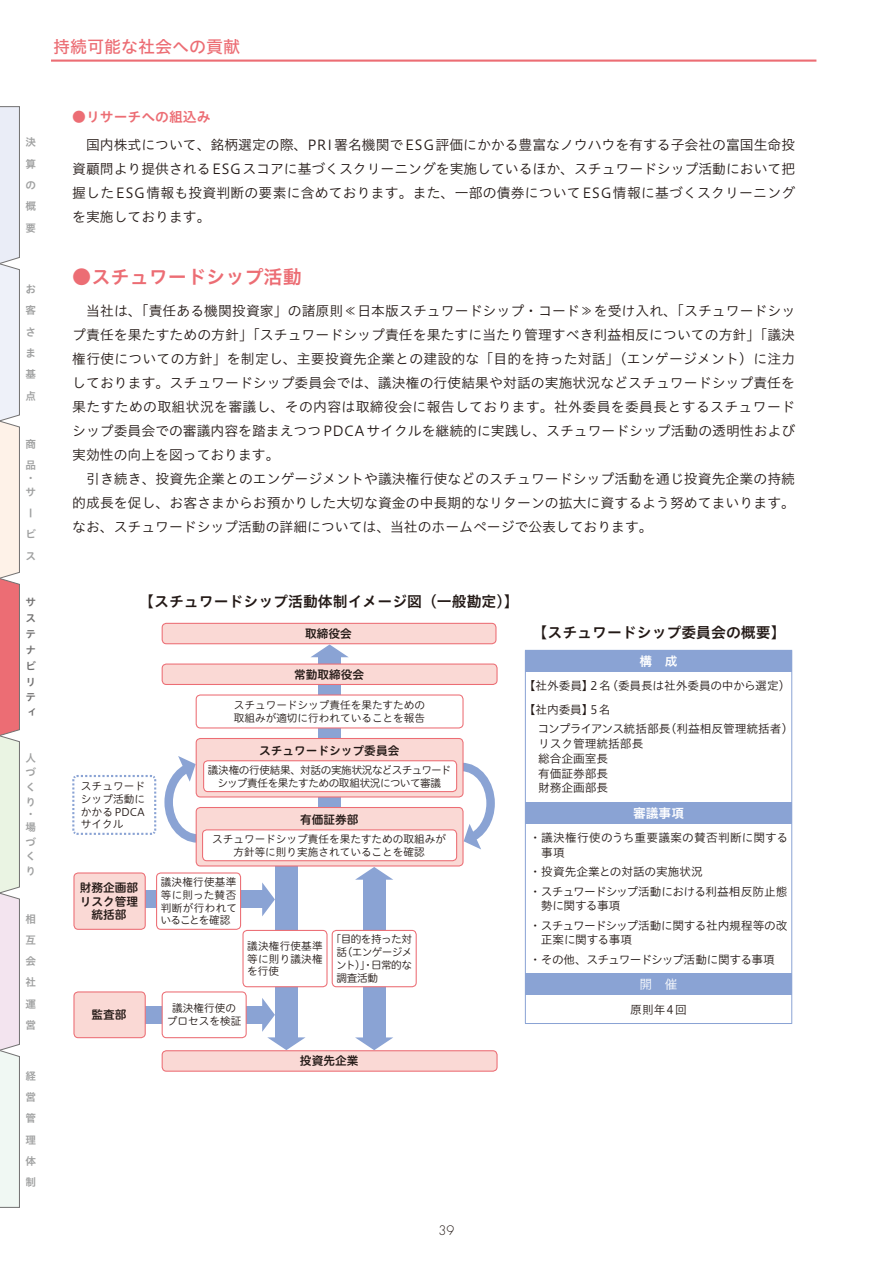
<style>
.page{position:relative;width:893px;height:1263px;background:#fff}
.page>*{position:absolute;margin:0;border:0;box-sizing:border-box;transform-origin:0 0}
.t1{font:19.2px "Hiragino UD Sans Std N W6";color:#ec6d74}
.t2{font:16.95px "Hiragino UD Sans Std N W5";color:#ec6d74}
.t3{font:14.85px "Hiragino UD Sans Std N W6";color:#231916}
.t4{font:13.8px/23.9px "Hiragino UD Sans Std N W3";letter-spacing:.005em;color:#231916;text-align:justify}
.t5{font:13.8px "Hiragino UD Sans Std N W6";color:#ec6d74}
.t6{font:12.75px "Hiragino UD Sans Std N W6";color:#fff}
.t7{font:12.75px "Hiragino UD Sans Std N W3";color:#fff}
.t8{font:300 12.75px "Futura Std";color:#231916}
.t9{font:11.7px/14.9px "Hiragino UD Sans Std N W3";letter-spacing:-.01em;color:#231916}
.t10{font:11.7px/13.8px "Hiragino UD Sans R Std N W6";color:#231916;text-align:center}
.t11{font:11.7px/19.2px "Hiragino UD Sans Std N W3";letter-spacing:-.035em;color:#231916}
.t12{font:11.7px/19.2px "Hiragino UD Sans Std N W3";letter-spacing:-.045em;color:#231916}
.t13{font:11.7px/14.9px "Hiragino UD Sans Std N W3";letter-spacing:.015em;color:#231916}
.t14{font:10.65px/12.8px "Hiragino UD Sans R Std N W3";color:#231916;text-align:justify}
.t15{font:10.65px/12.8px "Hiragino UD Sans R Std N W3";letter-spacing:-.04em;color:#231916;text-align:center}
.t16{font:10.65px/21.3px "Hiragino UD Sans Std N W6";color:#9fa0a0}
.t17{font:10.65px/15.9px "Hiragino UD Sans Std N W6";color:#727171}
</style>
<div class="page">
<svg style="left:0;top:106px;width:20px;height:1102px"></svg>
<hr style="left:51px;top:60px;width:765px;height:2px;background:#ec6d74">
<div style="left:525px;top:650px;width:267px;height:22px;background:#8aa3d4"></div>
<div style="left:525px;top:802px;width:267px;height:22px;background:#8aa3d4"></div>
<div style="left:525px;top:973px;width:267px;height:22px;background:#8aa3d4"></div>
<hr style="left:525px;top:672px;width:1px;height:130px;background:#8aa3d4">
<hr style="left:791px;top:672px;width:1px;height:130px;background:#8aa3d4">
<hr style="left:525px;top:824px;width:1px;height:149px;background:#8aa3d4">
<hr style="left:791px;top:824px;width:1px;height:149px;background:#8aa3d4">
<svg style="left:525px;top:995px;width:1px;height:28px"></svg>
<svg style="left:791px;top:995px;width:1px;height:28px"></svg>
<hr style="left:525px;top:1023px;width:267px;height:1px;background:#8aa3d4">
<svg style="left:453px;top:762px;width:42px;height:87px"></svg>
<div style="left:275px;top:814px;width:22px;height:226px;background:#8aa3d4"></div>
<div style="left:318px;top:653px;width:23px;height:177px;background:#8aa3d4"></div>
<svg style="left:310px;top:644px;width:39px;height:13px"></svg>
<div style="left:162px;top:623px;width:334px;height:21px;background:#fad9d5;border-radius:4px"></div>
<div style="left:162px;top:623px;width:334px;height:21px;border:1px solid #ec6d74;border-radius:4px"></div>
<div style="left:162px;top:664px;width:335px;height:20px;background:#fad9d5;border-radius:4px"></div>
<div style="left:162px;top:663px;width:336px;height:22px;border:1px solid #ec6d74;border-radius:4px"></div>
<div style="left:162px;top:1051px;width:335px;height:20px;background:#fad9d5;border-radius:4px"></div>
<div style="left:162px;top:1050px;width:336px;height:22px;border:1px solid #ec6d74;border-radius:4px"></div>
<div style="left:196px;top:695px;width:267px;height:33px;background:#fff;border-radius:4px"></div>
<div style="left:196px;top:694px;width:268px;height:34px;border:1px solid #ec6d74;border-radius:4px"></div>
<div style="left:196px;top:738px;width:267px;height:59px;background:#fad9d5;border-radius:4px"></div>
<div style="left:196px;top:738px;width:268px;height:59px;border:1px solid #ec6d74;border-radius:4px"></div>
<div style="left:204px;top:761px;width:253px;height:31px;background:#fff;border-radius:4px"></div>
<div style="left:203px;top:760px;width:254px;height:32px;border:1px solid #ec6d74;border-radius:4px"></div>
<div style="left:196px;top:807px;width:267px;height:59px;background:#fad9d5;border-radius:4px"></div>
<div style="left:196px;top:807px;width:268px;height:59px;border:1px solid #ec6d74;border-radius:4px"></div>
<div style="left:203px;top:830px;width:254px;height:31px;background:#fff;border-radius:4px"></div>
<div style="left:202px;top:829px;width:255px;height:32px;border:1px solid #ec6d74;border-radius:4px"></div>
<div style="left:363px;top:876px;width:22px;height:166px;background:#8aa3d4"></div>
<svg style="left:355px;top:867px;width:38px;height:13px"></svg>
<svg style="left:355px;top:1037px;width:38px;height:13px"></svg>
<div style="left:90px;top:891px;width:174px;height:17px;background:#8aa3d4"></div>
<svg style="left:262px;top:882px;width:13px;height:34px"></svg>
<div style="left:90px;top:1006px;width:174px;height:17px;background:#8aa3d4"></div>
<svg style="left:262px;top:998px;width:44px;height:52px"></svg>
<div style="left:74px;top:873px;width:71px;height:56px;background:#fad9d5;border-radius:4px"></div>
<div style="left:73px;top:872px;width:73px;height:58px;border:1px solid #ec6d74;border-radius:4px"></div>
<div style="left:157px;top:873px;width:84px;height:56px;background:#fff;border-radius:4px"></div>
<div style="left:156px;top:872px;width:85px;height:58px;border:1px solid #ec6d74;border-radius:4px"></div>
<div style="left:332px;top:930px;width:84px;height:57px;background:#fff;border-radius:4px"></div>
<div style="left:332px;top:930px;width:85px;height:57px;border:1px solid #ec6d74;border-radius:4px"></div>
<div style="left:243px;top:930px;width:84px;height:57px;background:#fff;border-radius:4px"></div>
<div style="left:242px;top:930px;width:86px;height:57px;border:1px solid #ec6d74;border-radius:4px"></div>
<div style="left:74px;top:992px;width:71px;height:46px;background:#fad9d5;border-radius:4px"></div>
<div style="left:73px;top:991px;width:73px;height:47px;border:1px solid #ec6d74;border-radius:4px"></div>
<div style="left:162px;top:992px;width:84px;height:46px;background:#fff;border-radius:4px"></div>
<div style="left:162px;top:991px;width:85px;height:47px;border:1px solid #ec6d74;border-radius:4px"></div>
<svg style="left:72px;top:756px;width:134px;height:91px"></svg>
<p class="t2" style="left:53px;top:34px;width:189px">持続可能な社会への貢献</p>
<p class="t16" style="left:26px;top:131px;width:12px;text-align:justify">決算の概要</p>
<p class="t16" style="left:26px;top:278px;width:12px;text-align:justify">お客さま基点</p>
<p class="t16" style="left:26px;top:433px;width:12px">商品</p>
<p class="t16" style="left:26px;top:471px;width:11px;line-height:13.4px">・サ</p>
<p class="t16" style="left:26px;top:502px;width:12px">ービス</p>
<p class="t17" style="left:26px;top:593px;width:12px">サステナビリテ</p>
<p class="t17" style="left:26px;top:704px;width:11px">ィ</p>
<p class="t16" style="left:26px;top:749px;width:12px;line-height:14.9px">人づくり</p>
<p class="t16" style="left:26px;top:808px;width:12px;line-height:12.1px">・場</p>
<p class="t16" style="left:26px;top:833px;width:12px;line-height:14.9px">づくり</p>
<p class="t16" style="left:26px;top:907px;width:12px;text-align:justify">相互会社運営</p>
<p class="t16" style="left:26px;top:1065px;width:12px;text-align:justify">経営管理体制</p>
<p class="t5" style="left:72px;top:106px;width:140px">●リサーチへの組込み</p>
<p class="t4" style="left:72px;top:132px;width:724px">　国内株式について、銘柄選定の際、PRI署名機関でESG評価にかかる豊富なノウハウを有する子会社の富国生命投資顧問より提供されるESGスコアに基づくスクリーニングを実施しているほか、スチュワードシップ活動において把握したESG情報も投資判断の要素に含めております。また、一部の債券についてESG情報に基づくスクリーニングを実施しております。</p>
<h1 class="t1" style="left:72px;top:262px;width:231px">●スチュワードシップ活動</h1>
<p class="t4" style="left:72px;top:299px;width:724px;text-align:left">　当社は、「責任ある機関投資家」の諸原則≪日本版スチュワードシップ・コード≫を受け入れ、「スチュワードシップ責任を果たすための方針」「スチュワードシップ責任を果たすに当たり管理すべき利益相反についての方針」「議決権行使についての方針」を制定し、主要投資先企業との建設的な「目的を持った対話」（エンゲージメント）に注力しております。スチュワードシップ委員会では、議決権の行使結果や対話の実施状況などスチュワードシップ責任を果たすための取組状況を審議し、その内容は取締役会に報告しております。社外委員を委員長とするスチュワードシップ委員会での審議内容を踏まえつつPDCAサイクルを継続的に実践し、スチュワードシップ活動の透明性および実効性の向上を図っております。<br>　引き続き、投資先企業とのエンゲージメントや議決権行使などのスチュワードシップ活動を通じ投資先企業の持続的成長を促し、お客さまからお預かりした大切な資金の中長期的なリターンの拡大に資するよう努めてまいります。なお、スチュワードシップ活動の詳細については、当社のホームページで公表しております。</p>
<p class="t3" style="left:139px;top:590px;width:381px">【スチュワードシップ活動体制イメージ図（一般勘定）】</p>
<p class="t10" style="left:305px;top:626px;width:48px">取締役会</p>
<p class="t3" style="left:533px;top:621px;width:254px">【スチュワードシップ委員会の概要】</p>
<p class="t10" style="left:294px;top:667px;width:72px">常勤取締役会</p>
<p class="t6" style="left:639px;top:651px;width:40px">構　成</p>
<p class="t9" style="left:524px;top:674px;width:268px;line-height:23.4px">【社外委員】２名（委員長は社外委員の中から選定）【社内委員】５名</p>
<p class="t9" style="left:538px;top:720px;width:257px">コンプライアンス統括部長（利益相反管理統括者）リスク管理統括部長<br>総合企画室長<br>有価証券部長<br>財務企画部長</p>
<p class="t6" style="left:633px;top:803px;width:53px">審議事項</p>
<p class="t13" style="left:541px;top:830px;width:248px;text-indent:-12px">・議決権行使のうち重要議案の賛否判断に関する事項</p>
<p class="t9" style="left:530px;top:862px;width:259px;line-height:19.2px">・投資先企業との対話の実施状況<br>・スチュワードシップ活動における利益相反防止態</p>
<p class="t11" style="left:530px;top:896px;width:259px;text-indent:11px">勢に関する事項<br>・スチュワードシップ活動に関する社内規程等の改</p>
<p class="t12" style="left:530px;top:930px;width:247px;text-indent:11px">正案に関する事項<br>・その他、スチュワードシップ活動に関する事項</p>
<p class="t7" style="left:639px;top:974px;width:40px">開　催</p>
<p class="t9" style="left:630px;top:1001px;width:58px">原則年４回</p>
<p class="t14" style="left:234px;top:698px;width:193px">スチュワードシップ責任を果たすための取組みが適切に行われていることを報告</p>
<p class="t10" style="left:259px;top:743px;width:142px">スチュワードシップ委員会</p>
<p class="t15" style="left:208px;top:763px;width:245px">議決権の行使結果、対話の実施状況などスチュワードシップ責任を果たすための取組状況について審議</p>
<p class="t10" style="left:300px;top:812px;width:60px">有価証券部</p>
<p class="t14" style="left:212px;top:832px;width:235px;text-align:center">スチュワードシップ責任を果たすための取組みが方針等に則り実施されていることを確認</p>
<p class="t14" style="left:81px;top:779px;width:66px">スチュワードシップ活動にかかるPDCAサイクル</p>
<p class="t10" style="left:80px;top:880px;width:60px">財務企画部リスク管理統括部</p>
<p class="t14" style="left:160px;top:875px;width:78px">議決権行使基準等に則った賛否判断が行われていることを確認</p>
<p class="t14" style="left:336px;top:932px;width:78px;text-indent:-5px">「目的を持った対話（エンゲージメント）」・日常的な調査活動</p>
<p class="t14" style="left:247px;top:939px;width:77px">議決権行使基準等に則り議決権を行使</p>
<p class="t10" style="left:91px;top:1007px;width:37px">監査部</p>
<p class="t14" style="left:167px;top:1001px;width:76px;text-align:center">議決権行使のプロセスを検証</p>
<p class="t10" style="left:300px;top:1053px;width:60px">投資先企業</p>
<p class="t8" style="left:439px;top:1223px;width:17px">39</p>
</div>
